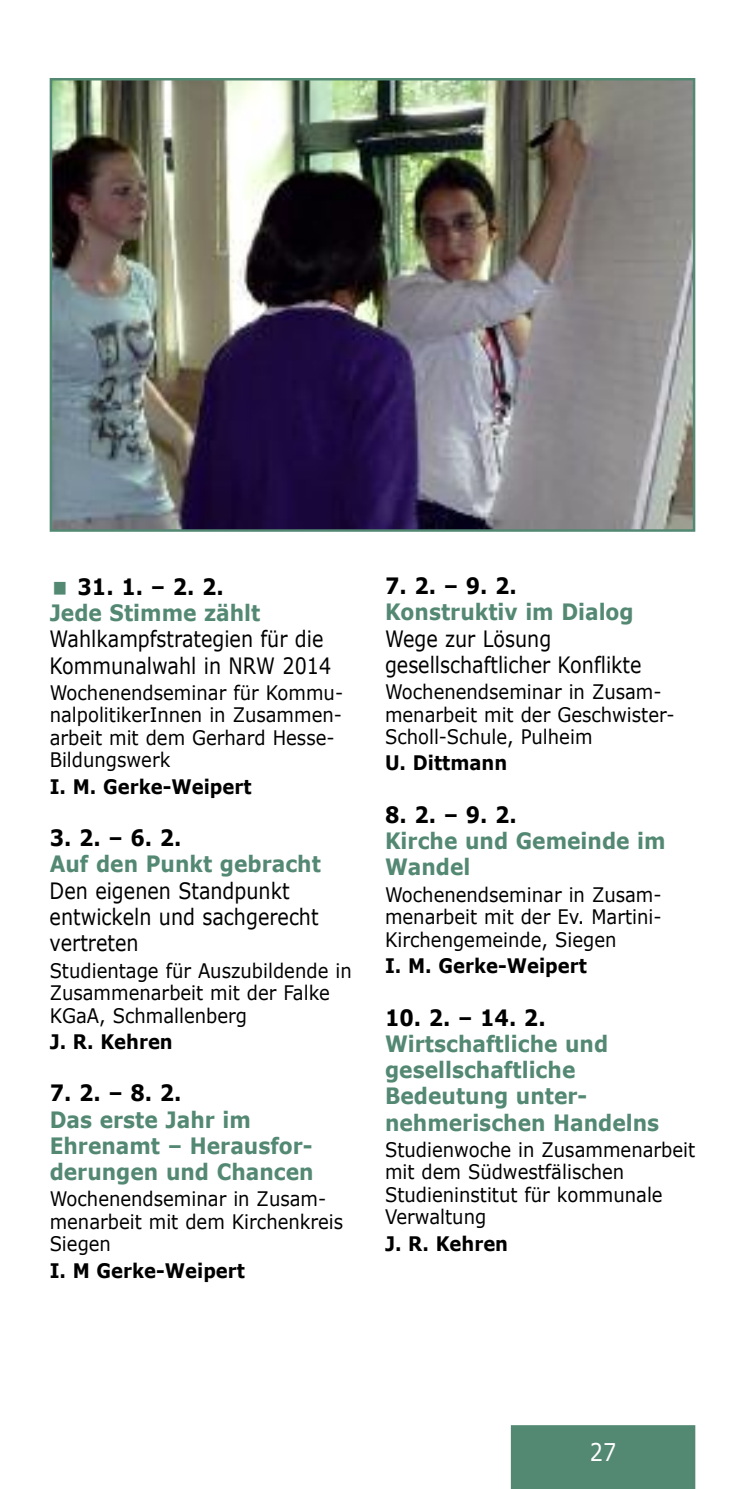
<style>
.page{position:relative;width:745px;height:1489px;background:#fff}
.page>*{position:absolute;margin:0;border:0;box-sizing:border-box;transform-origin:0 0}
.t1{font:24.5px "Verdana";color:#fff;scale:.85 1}
.t2{font:700 22.5px/26.2px "Verdana";color:#538873;scale:.9 1}
.t3{font:22.5px/26.2px "Verdana";color:#000;scale:.85 1}
.t4{font:700 22.5px "Verdana";color:#000;scale:.9 1}
.t5{font:20px/22.5px "Verdana";color:#000;scale:.9 1}
.t6{font:700 20px "Verdana";color:#000;scale:.9 1}
</style>
<div class="page">
<div style="left:510px;top:1425px;width:184px;height:63px;background:#538873"></div>
<img style="left:53px;top:81px;width:638px;height:447px">
<div style="left:50px;top:78px;width:644px;height:453px;border:2px solid #538873"></div>
<p class="t4" style="left:77px;top:572px;width:164px">31. 1. – 2. 2.</p>
<p class="t2" style="left:50px;top:599px;width:235px">Jede Stimme zählt</p>
<p class="t3" style="left:50px;top:625px;width:332px">Wahlkampfstrategien für die<br>Kommunalwahl in NRW 2014</p>
<p class="t5" style="left:50px;top:680px;width:327px">Wochenendseminar für Kommu&shy;nalpolitikerInnen in Zusammen&shy;arbeit mit dem Gerhard Hesse-<br>Bildungswerk</p>
<p class="t6" style="left:50px;top:773px;width:226px">I. M. Gerke-Weipert</p>
<p class="t4" style="left:50px;top:823px;width:148px">3. 2. – 6. 2.</p>
<p class="t2" style="left:50px;top:850px;width:303px">Auf den Punkt gebracht</p>
<p class="t3" style="left:50px;top:876px;width:318px">Den eigenen Standpunkt entwickeln und sachgerecht vertreten</p>
<p class="t5" style="left:50px;top:958px;width:337px">Studientage für Auszubildende in<br>Zusammenarbeit mit der Falke<br>KGaA, Schmallenberg</p>
<p class="t6" style="left:50px;top:1028px;width:138px">J. R. Kehren</p>
<p class="t4" style="left:50px;top:1078px;width:148px">7. 2. – 8. 2.</p>
<p class="t2" style="left:50px;top:1105px;width:294px">Das erste Jahr im<br>Ehrenamt – Herausfor&shy;derungen und Chancen</p>
<p class="t5" style="left:50px;top:1187px;width:327px">Wochenendseminar in Zusam&shy;menarbeit mit dem Kirchenkreis<br>Siegen</p>
<p class="t6" style="left:50px;top:1257px;width:218px">I. M Gerke-Weipert</p>
<p class="t4" style="left:385px;top:571px;width:148px">7. 2. – 9. 2.</p>
<p class="t2" style="left:385px;top:598px;width:277px">Konstruktiv im Dialog</p>
<p class="t3" style="left:385px;top:624px;width:303px">Wege zur Lösung gesellschaftlicher Konflikte</p>
<p class="t5" style="left:385px;top:679px;width:323px">Wochenendseminar in Zusam&shy;menarbeit mit der Geschwister-<br>Scholl-Schule, Pulheim</p>
<p class="t6" style="left:385px;top:750px;width:137px">U. Dittmann</p>
<p class="t4" style="left:385px;top:800px;width:148px">8. 2. – 9. 2.</p>
<p class="t2" style="left:385px;top:827px;width:313px">Kirche und Gemeinde im<br>Wandel</p>
<p class="t5" style="left:385px;top:882px;width:309px;text-align:justify">Wochenendseminar in Zusam&shy;menarbeit mit der Ev. Martini-Kirchengemeinde, Siegen</p>
<p class="t6" style="left:385px;top:952px;width:226px">I. M. Gerke-Weipert</p>
<p class="t4" style="left:385px;top:1002px;width:180px">10. 2. – 14. 2.</p>
<p class="t2" style="left:385px;top:1029px;width:306px">Wirtschaftliche und gesellschaftliche<br>Bedeutung unter&shy;nehmerischen Handelns</p>
<p class="t5" style="left:385px;top:1137px;width:346px">Studienwoche in Zusammenarbeit mit dem Südwestfälischen<br>Studieninstitut für kommunale<br>Verwaltung</p>
<p class="t6" style="left:385px;top:1230px;width:138px">J. R. Kehren</p>
<p class="t1" style="left:589px;top:1436px;width:32px">27</p>
</div>
